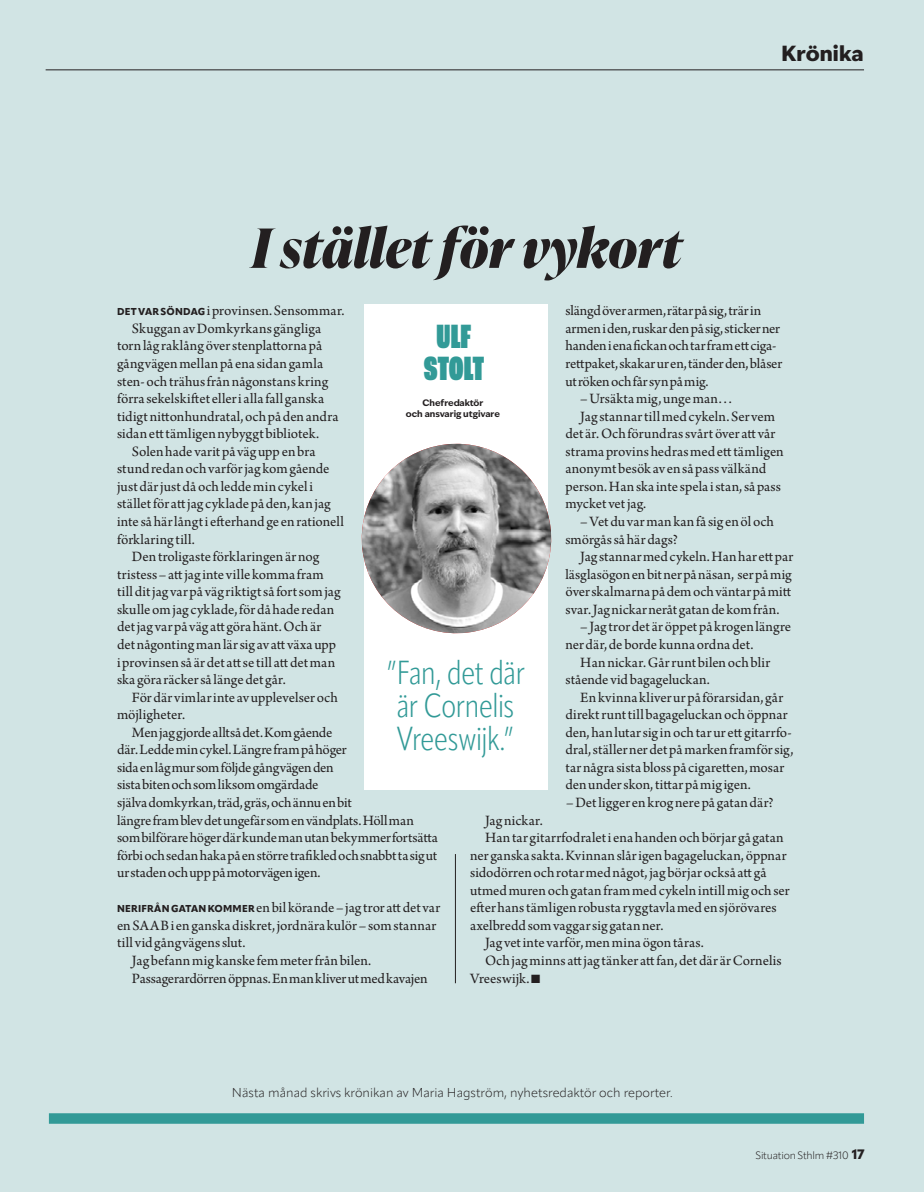
<style>
.page{position:relative;width:924px;height:1192px;background:#fff}
.page>*{position:absolute;margin:0;border:0;box-sizing:border-box;transform-origin:0 0}
.t1{font:italic 700 54px "Ivy Presto Display";letter-spacing:-.005em;color:#231f20}
.t2{font:900 extra-condensed 35.4px/32.2px "Roc Grotesk";color:#329a97;text-align:center}
.t3{font:300 33px/33px "Apparat Cond";letter-spacing:-.015em;color:#329a97;text-align:center}
.t4{font:800 21px "Ivy Epic";letter-spacing:.005em;color:#231f20}
.t5{font:15px/17.5px "Arno Pro";color:#231f20}
.t6{font:15px "Arno Pro";letter-spacing:.02em;color:#231f20}
.t7{font:300 12.75px "Apparat";color:#231f20}
.t8{font:300 12px "Apparat";color:#231f20}
.t9{font:300 10.5px "Apparat";letter-spacing:-.02em;color:#231f20}
.t10{font:700 9px/10.8px "Ivy Epic";color:#231f20;text-align:center}
.s1{font-family:"Ivy Epic";font-weight:800;font-size:21px}
.s2{font-family:"Apparat";font-weight:800;font-size:9.9px}
.s3{font-weight:800;font-size:13.5px}
</style>
<div class="page">
<div style="left:0;top:0;width:923px;height:1191px;background:#d1e4e4"></div>
<hr style="left:46px;top:70px;width:818px;height:1px;background:#231f20">
<div style="left:49px;top:1113px;width:815px;height:10px;background:#329a97"></div>
<div style="left:364px;top:304px;width:184px;height:485px;background:#fff"></div>
<img style="left:361px;top:444px;width:191px;height:190px">
<hr style="left:455px;top:854px;width:1px;height:129px;background:#231f20">
<h1 class="t1" style="left:251px;top:209px;width:431px">I stället för vykort</h1>
<h3 class="t4" style="left:781px;top:39px;width:83px">Krönika</h3>
<p class="t8" style="left:773px;top:50px;width:92px">XXXX <span class="s1">XXxx</span></p>
<p class="t5" style="left:565px;top:303px;width:218px">slängd över armen, rätar på sig, trär in armen i den, ruskar den på sig, sticker ner handen i ena fickan och tar fram ett ciga&shy;rettpaket, skakar ur en, tänder den, blåser ut röken och får syn på mig.</p>
<p class="t5" style="left:580px;top:390px;width:154px">– Ursäkta mig, unge man…</p>
<p class="t5" style="left:580px;top:408px;width:196px">Jag stannar till med cykeln. Ser vem</p>
<p class="t5" style="left:565px;top:426px;width:211px">det är. Och förundras svårt över att vår</p>
<p class="t5" style="left:565px;top:443px;width:220px">strama provins hedras med ett tämligen</p>
<p class="t5" style="left:565px;top:461px;width:202px">anonymt besök av en så pass välkänd</p>
<p class="t5" style="left:565px;top:478px;width:217px">person. Han ska inte spela i stan, så pass</p>
<p class="t5" style="left:565px;top:496px;width:82px">mycket vet jag.</p>
<p class="t5" style="left:565px;top:513px;width:210px;text-indent:15px">– Vet du var man kan få sig en öl och smörgås så här dags?</p>
<p class="t5" style="left:565px;top:548px;width:229px;text-indent:15px">Jag stannar med cykeln. Han har ett par läsglasögon en bit ner på näsan, ser på mig över skalmarna på dem och väntar på mitt svar. Jag nickar neråt gatan de kom från.</p>
<p class="t5" style="left:565px;top:619px;width:227px;text-indent:15px">– Jag tror det är öppet på krogen längre ner där, de borde kunna ordna det.</p>
<p class="t5" style="left:565px;top:654px;width:206px;text-indent:15px">Han nickar. Går runt bilen och blir stående vid bagageluckan.</p>
<p class="t5" style="left:565px;top:689px;width:229px;text-indent:15px">En kvinna kliver ur på förarsidan, går direkt runt till bagageluckan och öppnar den, han lutar sig in och tar ur ett gitarrfo&shy;dral, ställer ner det på marken framför sig, tar några sista bloss på cigaretten, mosar den under skon, tittar på mig igen.</p>
<p class="t5" style="left:566px;top:794px;width:209px">– Det ligger en krog nere på gatan där?</p>
<p class="t5" style="left:117px;top:303px;width:229px"><span class="s2">DET VAR SÖNDAG</span> i provinsen. Sensommar.</p>
<p class="t5" style="left:132px;top:320px;width:191px">Skuggan av Domkyrkans gängliga</p>
<p class="t5" style="left:117px;top:338px;width:206px">torn låg raklång över stenplattorna på</p>
<p class="t5" style="left:117px;top:355px;width:207px">gångvägen mellan på ena sidan gamla</p>
<p class="t5" style="left:117px;top:373px;width:213px">sten- och trähus från någonstans kring</p>
<p class="t5" style="left:117px;top:390px;width:208px">förra sekelskiftet eller i alla fall ganska</p>
<p class="t5" style="left:117px;top:408px;width:223px">tidigt nittonhundratal, och på den andra</p>
<p class="t5" style="left:117px;top:426px;width:203px">sidan ett tämligen nybyggt bibliotek.</p>
<p class="t5" style="left:132px;top:443px;width:185px">Solen hade varit på väg upp en bra</p>
<p class="t5" style="left:117px;top:461px;width:214px">stund redan och varför jag kom gående</p>
<p class="t5" style="left:117px;top:478px;width:197px">just där just då och ledde min cykel i</p>
<p class="t5" style="left:117px;top:496px;width:215px">stället för att jag cyklade på den, kan jag</p>
<p class="t5" style="left:117px;top:513px;width:228px">inte så här långt i efterhand ge en rationell</p>
<p class="t6" style="left:117px;top:530px;width:79px">förklaring till.</p>
<p class="t5" style="left:132px;top:548px;width:189px">Den troligaste förklaringen är nog</p>
<p class="t5" style="left:117px;top:566px;width:208px">tristess – att jag inte ville komma fram</p>
<p class="t5" style="left:117px;top:583px;width:225px">till dit jag var på väg riktigt så fort som jag</p>
<p class="t5" style="left:117px;top:601px;width:219px">skulle om jag cyklade, för då hade redan</p>
<p class="t5" style="left:117px;top:619px;width:206px">det jag var på väg att göra hänt. Och är</p>
<p class="t5" style="left:117px;top:636px;width:221px">det någonting man lär sig av att växa upp</p>
<p class="t5" style="left:117px;top:654px;width:220px">i provinsen så är det att se till att det man</p>
<p class="t5" style="left:117px;top:671px;width:170px">ska göra räcker så länge det går.</p>
<p class="t5" style="left:132px;top:689px;width:207px">För där vimlar inte av upplevelser och</p>
<p class="t5" style="left:117px;top:706px;width:70px">möjligheter.</p>
<p class="t5" style="left:132px;top:724px;width:202px">Men jag gjorde alltså det. Kom gående</p>
<p class="t5" style="left:117px;top:741px;width:231px">där. Ledde min cykel. Längre fram på höger</p>
<p class="t5" style="left:117px;top:759px;width:218px">sida en låg mur som följde gångvägen den</p>
<p class="t5" style="left:117px;top:777px;width:203px">sista biten och som liksom omgärdade</p>
<p class="t5" style="left:117px;top:794px;width:236px">själva domkyrkan, träd, gräs, och ännu en bit</p>
<p class="t5" style="left:117px;top:812px;width:298px">längre fram blev det ungefär som en vändplats. Höll man</p>
<p class="t5" style="left:117px;top:829px;width:322px">som bilförare höger där kunde man utan bekymmer fortsätta</p>
<p class="t5" style="left:117px;top:847px;width:322px">förbi och sedan haka på en större trafikled och snabbt ta sig ut</p>
<p class="t5" style="left:117px;top:864px;width:205px">ur staden och upp på motorvägen igen.</p>
<p class="t5" style="left:117px;top:899px;width:325px"><span class="s2">NERIFRÅN GATAN KOMMER</span> en bil körande – jag tror att det var</p>
<p class="t5" style="left:117px;top:917px;width:321px">en SAAB i en ganska diskret, jordnära kulör – som stannar</p>
<p class="t5" style="left:117px;top:934px;width:130px">till vid gångvägens slut.</p>
<p class="t5" style="left:132px;top:952px;width:241px">Jag befann mig kanske fem meter från bilen.</p>
<p class="t5" style="left:132px;top:970px;width:297px">Passagerardörren öppnas. En man kliver ut med kavajen</p>
<h2 class="t2" style="left:424px;top:321px;width:62px">ULF<br>STOLT</h2>
<p class="t10" style="left:406px;top:397px;width:95px">Chefredaktör<br>och ansvarig utgivare</p>
<h3 class="t3" style="left:386px;top:656px;width:140px">”Fan, det där är Cornelis<br>Vreeswijk.”</h3>
<p class="t5" style="left:485px;top:812px;width:59px">Jag nickar.</p>
<p class="t5" style="left:485px;top:829px;width:300px">Han tar gitarrfodralet i ena handen och börjar gå gatan</p>
<p class="t5" style="left:470px;top:847px;width:318px">ner ganska sakta. Kvinnan slår igen bagageluckan, öppnar</p>
<p class="t5" style="left:470px;top:864px;width:298px">sidodörren och rotar med något, jag börjar också att gå</p>
<p class="t5" style="left:470px;top:882px;width:321px">utmed muren och gatan fram med cykeln intill mig och ser</p>
<p class="t5" style="left:470px;top:899px;width:308px">efter hans tämligen robusta ryggtavla med en sjörövares</p>
<p class="t5" style="left:470px;top:917px;width:195px">axelbredd som vaggar sig gatan ner.</p>
<p class="t5" style="left:485px;top:934px;width:220px">Jag vet inte varför, men mina ögon tåras.</p>
<p class="t5" style="left:485px;top:952px;width:298px">Och jag minns att jag tänker att fan, det där är Cornelis</p>
<p class="t5" style="left:470px;top:970px;width:72px">Vreeswijk. ■</p>
<p class="t7" style="left:232px;top:1084px;width:442px">Nästa månad skrivs krönikan av Maria Hagström, nyhetsredaktör och reporter.</p>
<p class="t9" style="left:755px;top:1149px;width:110px">Situation Sthlm #310 <span class="s3">17</span></p>
</div>
